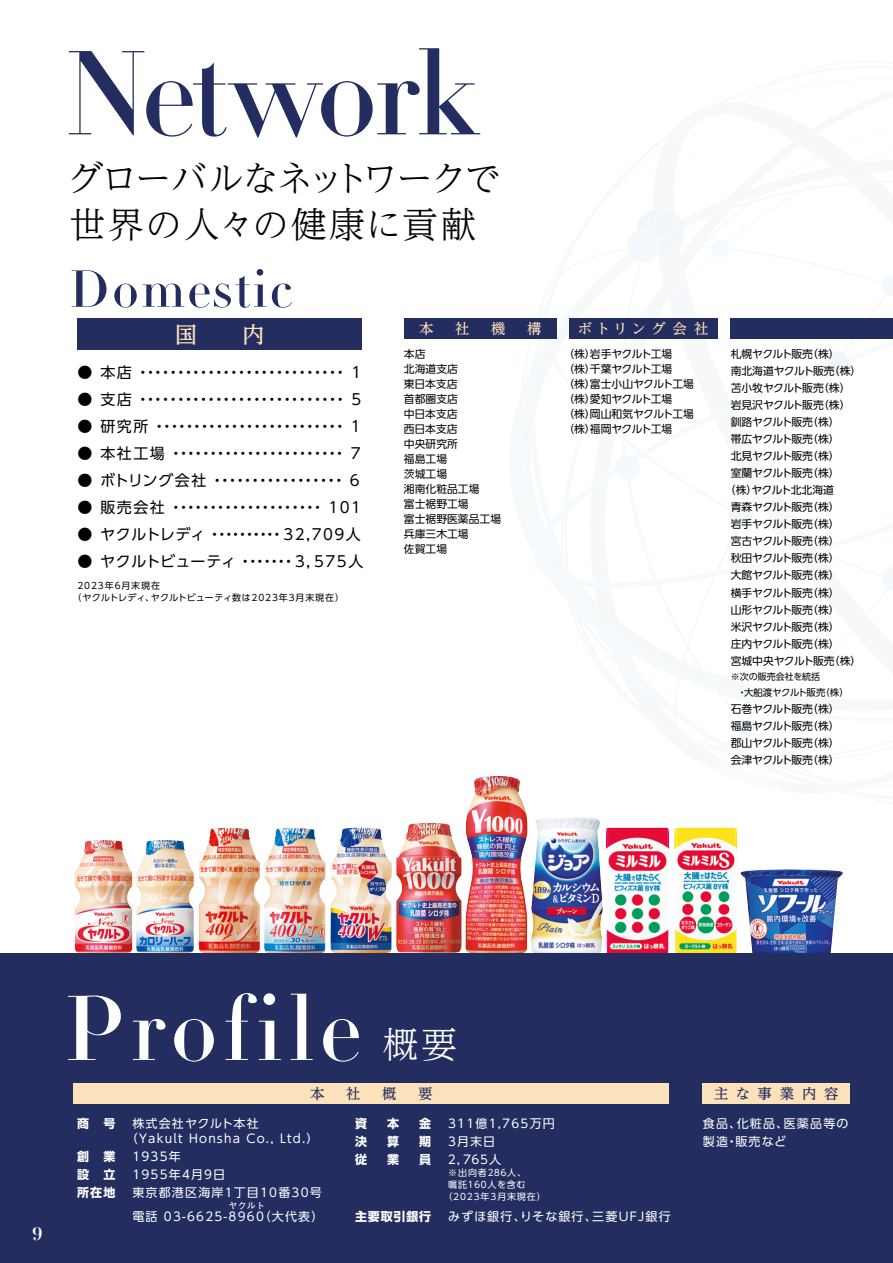
<style>
.page{position:relative;width:893px;height:1263px;background:#fff}
.page>*{position:absolute;margin:0;border:0;box-sizing:border-box;transform-origin:0 0}
.t1{font:117px "Didot LT Pro Headline";letter-spacing:-.045em;color:#242d5f}
.t2{font:90px "Didot LT Pro Headline";letter-spacing:.04em;color:#fff}
.t3{font:51px "Didot LT Pro Headline";letter-spacing:.035em;color:#242d5f}
.t4{font:300 36px/45.9px "UD Reimin Pro";letter-spacing:-.025em;color:#000}
.t5{font:300 36px "UD Reimin Pro";color:#fff}
.t6{font:500 22.5px "UD Reimin Pro";color:#fce2ba}
.t7{font:700 18px "Didot LT Std";color:#fff}
.t8{font:15px "UD Shin Go Pro";letter-spacing:.1em;color:#000}
.t9{font:15px "UD Shin Go Pro";letter-spacing:.01em;color:#000}
.t10{font:15px "UD Shin Go Pro";letter-spacing:.04em;color:#000}
.t11{font:15px "UD Shin Go Pro";letter-spacing:.035em;color:#000}
.t12{font:500 14.4px "UD Reimin Pro";letter-spacing:.32em;color:#fce2ba}
.t13{font:500 14.4px "UD Reimin Pro";letter-spacing:.54em;color:#242d5f}
.t14{font:12px/18px "UD Shin Go Pro";letter-spacing:.1em;color:#fff}
.t15{font:700 12px/18px "UD Shin Go Pro";letter-spacing:.07em;color:#fff;text-align:justify}
.t16{font:10.8px/15px "UD Shin Go Pro";letter-spacing:-.055em;color:#000}
.t17{font:10.8px/15px "UD Shin Go Pro";letter-spacing:-.005em;color:#000}
.t18{font:10.8px "UD Shin Go Pro";letter-spacing:-.03em;color:#000}
.t19{font:9.45px "UD Shin Go Pro";letter-spacing:-.03em;color:#000}
.t20{font:9px/12px "UD Shin Go Pro";letter-spacing:.085em;color:#000}
.t21{font:9px "UD Shin Go Pro";letter-spacing:.1em;color:#fff}
.t22{font:9px "UD Shin Go Pro";color:#000}
.t23{font:9px "UD Shin Go Pro";letter-spacing:-.09em;color:#fff}
.t24{font:9px "UD Shin Go Pro";letter-spacing:-.005em;color:#fff}
.t25{font:9px "UD Shin Go Pro";letter-spacing:.08em;color:#fff}
</style>
<div class="page">
<svg style="left:615px;top:209px;width:278px;height:382px"></svg>
<img style="left:74px;top:840px;width:58px;height:113px">
<img style="left:136px;top:840px;width:58px;height:113px">
<img style="left:466px;top:776px;width:29px;height:86px">
<img style="left:396px;top:823px;width:65px;height:130px">
<img style="left:199px;top:828px;width:61px;height:125px">
<img style="left:264px;top:828px;width:62px;height:125px">
<img style="left:531px;top:817px;width:72px;height:136px">
<img style="left:740px;top:869px;width:103px;height:84px">
<img style="left:606px;top:827px;width:63px;height:126px">
<img style="left:330px;top:827px;width:62px;height:126px">
<img style="left:674px;top:827px;width:63px;height:126px">
<div style="left:0;top:953px;width:893px;height:310px;background:#242d5f"></div>
<div style="left:77px;top:318px;width:285px;height:32px;background:#242d5f"></div>
<div style="left:731px;top:318px;width:162px;height:21px;background:#242d5f"></div>
<div style="left:404px;top:318px;width:153px;height:21px;background:#242d5f"></div>
<div style="left:74px;top:1083px;width:595px;height:21px;background:#fce2ba"></div>
<div style="left:703px;top:1083px;width:147px;height:21px;background:#fce2ba"></div>
<div style="left:569px;top:318px;width:149px;height:21px;background:#242d5f"></div>
<h1 class="t1" style="left:64px;top:21px;width:415px">Network</h1>
<h3 class="t4" style="left:67px;top:154px;width:435px">グローバルなネットワークで世界の人々の健康に貢献</h3>
<h3 class="t3" style="left:69px;top:258px;width:224px">Domestic</h3>
<h3 class="t6" style="left:175px;top:316px;width:24px">国</h3>
<h3 class="t6" style="left:242px;top:316px;width:24px">内</h3>
<h3 class="t8" style="left:77px;top:360px;width:285px">● 本店 ・・・・・・・・・・・・・・・・・・・・・・・・・・・ 1</h3>
<h3 class="t8" style="left:77px;top:387px;width:285px">● 支店 ・・・・・・・・・・・・・・・・・・・・・・・・・・・ 5</h3>
<h3 class="t8" style="left:77px;top:414px;width:285px">● 研究所 ・・・・・・・・・・・・・・・・・・・・・・・・・ 1</h3>
<h3 class="t8" style="left:77px;top:441px;width:285px">● 本社工場 ・・・・・・・・・・・・・・・・・・・・・・・ 7</h3>
<h3 class="t9" style="left:77px;top:468px;width:284px">● ボトリング会社 ・・・・・・・・・・・・・・・・・ 6</h3>
<h3 class="t8" style="left:77px;top:495px;width:285px">● 販売会社 ・・・・・・・・・・・・・・・・・・・・ 1 01</h3>
<h3 class="t10" style="left:77px;top:522px;width:285px">● ヤクルトレディ ・・・・・・・・・・32,709人</h3>
<h3 class="t11" style="left:77px;top:549px;width:287px">● ヤクルトビューティ ・・・・・・・ ３，575人</h3>
<p class="t20" style="left:73px;top:579px;width:273px;text-indent:5px">2023年6月末現在<br>（ヤクルトレディ、ヤクルトビューティ数は2023年3月末現在）</p>
<h3 class="t12" style="left:419px;top:317px;width:16px">本</h3>
<h3 class="t12" style="left:455px;top:317px;width:16px">社</h3>
<h3 class="t12" style="left:491px;top:317px;width:16px">機</h3>
<h3 class="t12" style="left:527px;top:317px;width:16px">構</h3>
<h3 class="t12" style="left:578px;top:317px;width:132px">ボトリング会社</h3>
<p class="t16" style="left:563px;top:346px;width:132px">（株）岩手ヤクルト工場<br>（株）千葉ヤクルト工場<br>（株）富士小山ヤクルト工場（株）愛知ヤクルト工場<br>（株）岡山和気ヤクルト工場（株）福岡ヤクルト工場</p>
<p class="t17" style="left:404px;top:346px;width:99px">本店<br>北海道支店<br>東日本支店<br>首都圏支店<br>中日本支店<br>西日本支店<br>中央研究所<br>福島工場<br>茨城工場<br>湘南化粧品工場<br>富士裾野工場<br>富士裾野医薬品工場兵庫三木工場<br>佐賀工場</p>
<p class="t16" style="left:731px;top:346px;width:111px">札幌ヤクルト販売（株）</p>
<p class="t17" style="left:731px;top:363px;width:132px">南北海道ヤクルト販売（株）</p>
<p class="t18" style="left:731px;top:379px;width:121px">苫小牧ヤクルト販売（株）</p>
<p class="t18" style="left:731px;top:396px;width:121px">岩見沢ヤクルト販売（株）</p>
<p class="t16" style="left:731px;top:414px;width:111px">釧路ヤクルト販売（株）</p>
<p class="t16" style="left:731px;top:431px;width:111px">帯広ヤクルト販売（株）</p>
<p class="t16" style="left:731px;top:448px;width:111px">北見ヤクルト販売（株）</p>
<p class="t16" style="left:731px;top:465px;width:111px">室蘭ヤクルト販売（株）</p>
<p class="t16" style="left:725px;top:482px;width:111px">（株）ヤクルト北北海道</p>
<p class="t16" style="left:731px;top:499px;width:111px">青森ヤクルト販売（株）</p>
<p class="t16" style="left:731px;top:516px;width:111px">岩手ヤクルト販売（株）</p>
<p class="t16" style="left:731px;top:533px;width:111px">宮古ヤクルト販売（株）</p>
<p class="t16" style="left:731px;top:550px;width:111px">秋田ヤクルト販売（株）</p>
<p class="t16" style="left:731px;top:567px;width:111px">大館ヤクルト販売（株）</p>
<p class="t16" style="left:731px;top:585px;width:111px">横手ヤクルト販売（株）</p>
<p class="t16" style="left:731px;top:602px;width:111px">山形ヤクルト販売（株）</p>
<p class="t16" style="left:731px;top:619px;width:111px">米沢ヤクルト販売（株）</p>
<p class="t16" style="left:731px;top:636px;width:111px">庄内ヤクルト販売（株）</p>
<p class="t17" style="left:731px;top:653px;width:132px">宮城中央ヤクルト販売（株）</p>
<p class="t22" style="left:731px;top:669px;width:91px">※次の販売会社を統括</p>
<p class="t19" style="left:731px;top:684px;width:120px">　・大船渡ヤクルト販売（株）</p>
<p class="t17" style="left:731px;top:700px;width:111px;line-height:17.1px;text-align:justify">石巻ヤクルト販売（株）福島ヤクルト販売（株）郡山ヤクルト販売（株）会津ヤクルト販売（株）</p>
<h3 class="t7" style="left:33px;top:1222px;width:12px">9</h3>
<h2 class="t2" style="left:64px;top:973px;width:298px">Profile</h2>
<h3 class="t5" style="left:383px;top:1015px;width:76px">概要</h3>
<p class="t15" style="left:77px;top:1114px;width:40px">商　号</p>
<p class="t15" style="left:77px;top:1147px;width:40px">創　業設　立所在地</p>
<h3 class="t13" style="left:310px;top:1082px;width:16px">本</h3>
<h3 class="t13" style="left:346px;top:1082px;width:16px">社</h3>
<h3 class="t13" style="left:382px;top:1082px;width:16px">概</h3>
<h3 class="t13" style="left:418px;top:1082px;width:16px">要</h3>
<h3 class="t13" style="left:714px;top:1082px;width:126px">主な事業内容</h3>
<p class="t14" style="left:126px;top:1115px;width:194px;line-height:15px;text-indent:6px">株式会社ヤクルト本社（Yakult Honsha Co., Ltd.）</p>
<p class="t14" style="left:132px;top:1147px;width:191px">1935年<br>1955年4月9日<br>東京都港区海岸1丁目10番30号</p>
<p class="t14" style="left:132px;top:1207px;width:133px">電話 03-6625-8960</p>
<p class="t25" style="left:229px;top:1199px;width:38px">ヤクルト</p>
<p class="t14" style="left:259px;top:1207px;width:66px">（大代表）</p>
<p class="t15" style="left:355px;top:1114px;width:13px">資</p>
<p class="t15" style="left:387px;top:1114px;width:13px">本</p>
<p class="t15" style="left:419px;top:1114px;width:13px">金</p>
<p class="t15" style="left:355px;top:1132px;width:13px">決</p>
<p class="t15" style="left:387px;top:1132px;width:13px">算</p>
<p class="t15" style="left:419px;top:1132px;width:13px">期</p>
<p class="t15" style="left:355px;top:1150px;width:13px">従</p>
<p class="t15" style="left:387px;top:1150px;width:13px">業</p>
<p class="t15" style="left:419px;top:1150px;width:13px">員</p>
<p class="t15" style="left:355px;top:1207px;width:78px">主要取引銀行</p>
<p class="t14" style="left:446px;top:1114px;width:110px">311億1,765万円<br>3月末日<br>２，７６５人</p>
<p class="t23" style="left:448px;top:1165px;width:79px">※出向者２８６人、</p>
<p class="t24" style="left:448px;top:1177px;width:79px">嘱託１６０人を含む</p>
<p class="t21" style="left:443px;top:1189px;width:104px">（2023年3月末現在）</p>
<p class="t14" style="left:448px;top:1207px;width:224px">みずほ銀行、りそな銀行、三菱UFJ銀行</p>
<p class="t14" style="left:703px;top:1114px;width:147px">食品、化粧品、医薬品等の製造・販売など</p>
</div>
